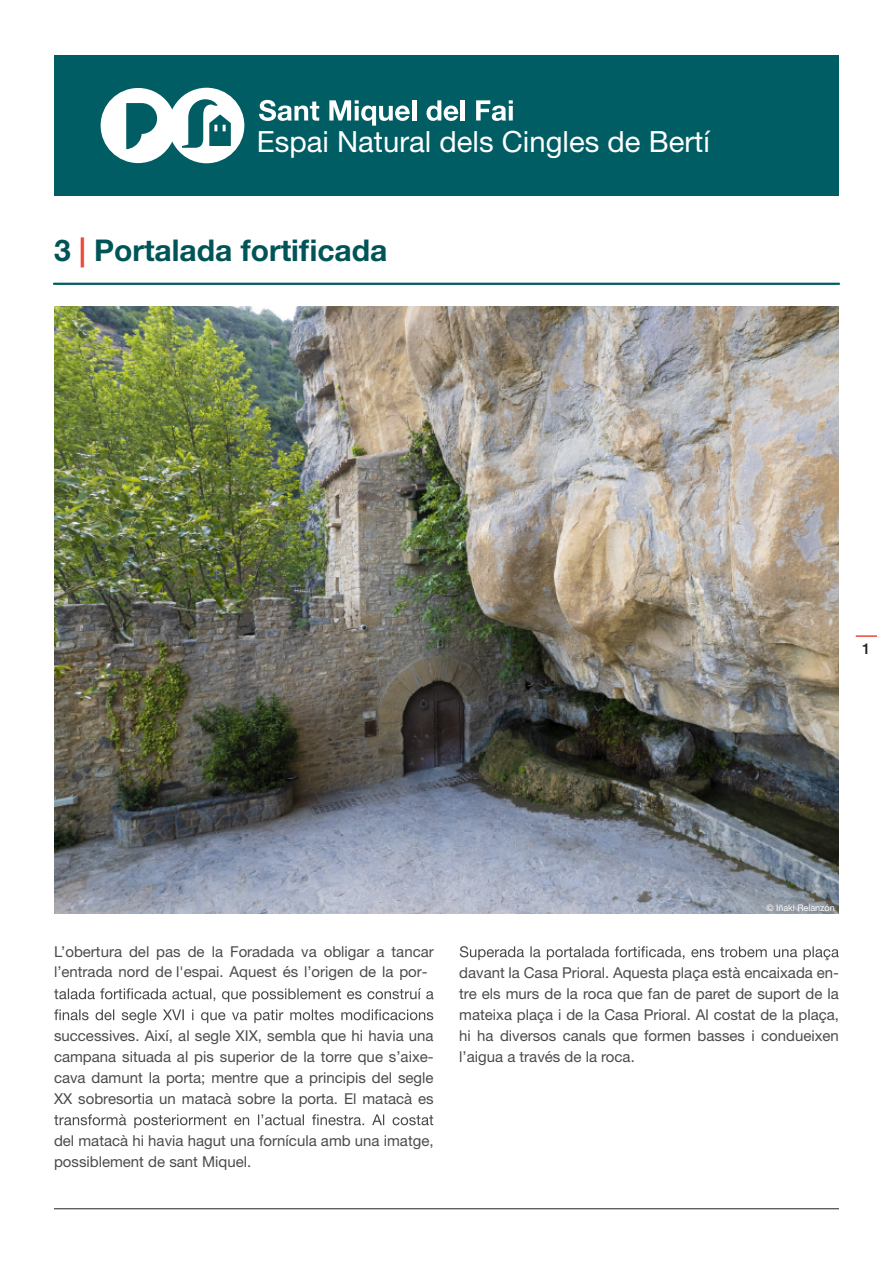
<style>
.page{position:relative;width:893px;height:1263px;background:#fff}
.page>*{position:absolute;margin:0;border:0;box-sizing:border-box;transform-origin:0 0}
.t1{font:700 30px "Helvetica Neue LT Std";color:#005457}
.t2{font:29.25px "Helvetica Neue LT Std";color:#fff}
.t3{font:15px/21px "Helvetica Neue LT Std";color:#4b4b4a}
.t4{font:500 15px "Helvetica Neue LT Std";color:#222221}
.t5{font:9px "Helvetica Neue LT Std";color:#fff}
.s1{color:#eb4839}
</style>
<div class="page">
<hr style="left:54px;top:1208px;width:785px;height:1px;background:#222221">
<div style="left:54px;top:55px;width:785px;height:141px;background:#005d63"></div>
<svg style="left:101px;top:88px;width:143px;height:75px"></svg>
<svg style="left:259px;top:100px;width:60px;height:21px"></svg>
<svg style="left:329px;top:100px;width:81px;height:26px"></svg>
<hr style="left:412px;top:100px;width:4px;height:20px;background:#fff">
<svg style="left:426px;top:100px;width:32px;height:21px"></svg>
<hr style="left:461px;top:100px;width:4px;height:20px;background:#fff">
<svg style="left:476px;top:100px;width:37px;height:21px"></svg>
<svg style="left:509px;top:106px;width:4px;height:14px"></svg>
<hr style="left:856px;top:635px;width:21px;height:2px;background:#eb4839">
<img style="left:54px;top:306px;width:785px;height:608px">
<svg style="left:54px;top:988px;width:379px;height:14px"></svg>
<svg style="left:54px;top:1009px;width:379px;height:14px"></svg>
<svg style="left:54px;top:1114px;width:379px;height:14px"></svg>
<svg style="left:460px;top:946px;width:379px;height:14px"></svg>
<hr style="left:54px;top:283px;width:785px;height:2px;background:#005d63">
<h2 class="t2" style="left:257px;top:124px;width:454px">Espai Natural dels Cingles de Bertí</h2>
<h1 class="t1" style="left:54px;top:231px;width:335px">3 <span class="s1">|</span> Portalada fortificada</h1>
<p class="t4" style="left:862px;top:640px;width:10px">1</p>
<p class="t3" style="left:54px;top:941px;width:381px;line-height:20px">L’obertura del pas de la Foradada va obligar a tancar l’entrada nord de l'espai. Aquest és l’origen de la por-</p>
<p class="t3" style="left:54px;top:1025px;width:381px;text-align:justify">successives. Així, al segle XIX, sembla que hi havia una campana situada al pis superior de la torre que s’aixe&shy;cava damunt la porta; mentre que a principis del segle XX sobresortia un matacà sobre la porta. El matacà es</p>
<p class="t3" style="left:54px;top:1130px;width:381px">del matacà hi havia hagut una fornícula amb una imatge, possiblement de sant Miquel.</p>
<p class="t5" style="left:766px;top:902px;width:70px">© Iñaki Relanzón</p>
<p class="t3" style="left:459px;top:962px;width:381px;text-align:justify">davant la Casa Prioral. Aquesta plaça està encaixada en&shy;tre els murs de la roca que fan de paret de suport de la mateixa plaça i de la Casa Prioral. Al costat de la plaça, hi ha diversos canals que formen basses i condueixen l’aigua a través de la roca.</p>
</div>
